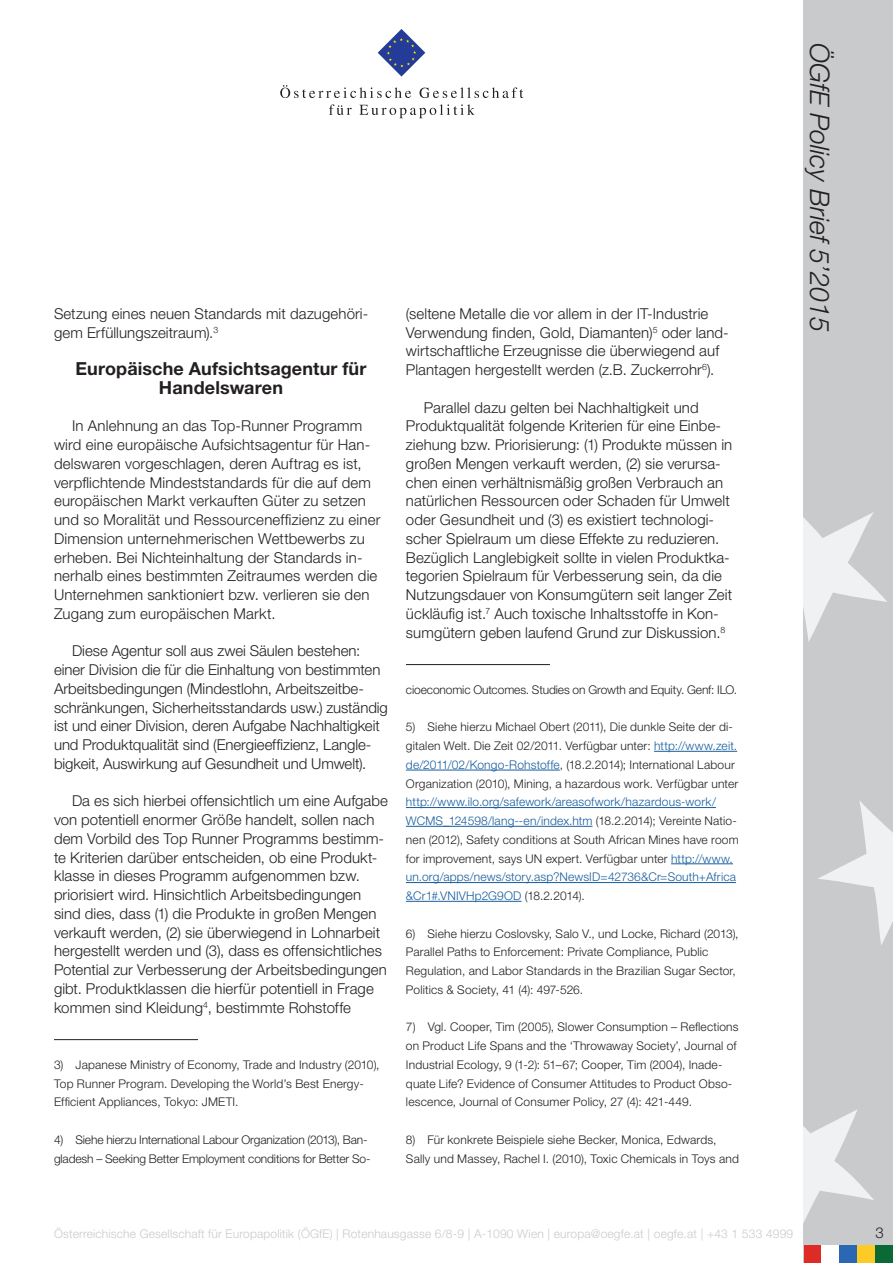
<style>
.page{position:relative;width:893px;height:1263px;background:#fff}
.page>*{position:absolute;margin:0;border:0;box-sizing:border-box;transform-origin:0 0}
.t1{font:italic 300 27px "Helvetica Neue LT Std";color:#231f20}
.Zwischenüberschrift{font:700 18px/18.8px "Helvetica Neue LT Std";letter-spacing:.005em;color:#231f20;text-align:center}
.Standard_Paragraph{font:300 15px/18.8px "Helvetica Neue LT Std";letter-spacing:.005em;color:#231f20}
.Footnotes{font:300 12px/18.8px "Helvetica Neue LT Std";letter-spacing:.015em;color:#231f20}
.Footnotes-2{font:300 12px/18.8px "Helvetica Neue LT Std";letter-spacing:-.01em;color:#231f20}
.t2{font:300 12px "Helvetica Neue LT Std";letter-spacing:.015em;color:#c9cacc}
.s1{color:#175d9e}
</style>
<div class="page">
<div style="left:804px;top:0;width:89px;height:1263px;background:#c9cacc"></div>
<svg style="left:804px;top:512px;width:83px;height:130px"></svg>
<svg style="left:818px;top:801px;width:75px;height:144px"></svg>
<svg style="left:804px;top:1110px;width:70px;height:111px"></svg>
<svg style="left:378px;top:29px;width:47px;height:48px"></svg>
<svg style="left:280px;top:85px;width:131px;height:13px"></svg>
<svg style="left:420px;top:87px;width:103px;height:11px"></svg>
<svg style="left:329px;top:104px;width:23px;height:11px"></svg>
<svg style="left:359px;top:104px;width:116px;height:14px"></svg>
<div style="left:857px;top:1245px;width:18px;height:18px;background:#fecb26"></div>
<div style="left:839px;top:1245px;width:18px;height:18px;background:#2b68b3"></div>
<div style="left:804px;top:1245px;width:17px;height:18px;background:#de2b26"></div>
<div style="left:875px;top:1245px;width:18px;height:18px;background:#0b6936"></div>
<div style="left:821px;top:1245px;width:18px;height:18px;background:#fff"></div>
<hr style="left:54px;top:1039px;width:144px;height:1px;background:#231f20">
<hr style="left:406px;top:664px;width:144px;height:1px;background:#231f20">
<hr style="left:654px;top:751px;width:83px;height:1px;background:#175d9e">
<hr style="left:406px;top:770px;width:154px;height:1px;background:#175d9e">
<hr style="left:406px;top:807px;width:310px;height:1px;background:#175d9e">
<hr style="left:406px;top:826px;width:187px;height:1px;background:#175d9e">
<hr style="left:671px;top:863px;width:62px;height:1px;background:#175d9e">
<hr style="left:406px;top:882px;width:330px;height:1px;background:#175d9e">
<hr style="left:406px;top:901px;width:115px;height:1px;background:#175d9e">
<p class="Standard_Paragraph" style="left:54px;top:304px;width:316px">Setzung eines neuen Standards mit dazugehöri&shy;gem Erfüllungszeitraum).<sup>3</sup></p>
<p class="Zwischenüberschrift" style="left:75px;top:359px;width:292px">Europäische Aufsichtsagentur für<br>Handelswaren</p>
<p class="Standard_Paragraph" style="left:54px;top:416px;width:328px;text-indent:18px">In Anlehnung an das Top-Runner Programm wird eine europäische Aufsichtsagentur für Han&shy;delswaren vorgeschlagen, deren Auftrag es ist, verpflichtende Mindeststandards für die auf dem europäischen Markt verkauften Güter zu setzen und so Moralität und Ressourceneffizienz zu einer Dimension unternehmerischen Wettbewerbs zu erheben. Bei Nichteinhaltung der Standards in&shy;nerhalb eines bestimmten Zeitraumes werden die Unternehmen sanktioniert bzw. verlieren sie den Zugang zum europäischen Markt.</p>
<p class="Standard_Paragraph" style="left:54px;top:641px;width:335px;text-indent:18px">Diese Agentur soll aus zwei Säulen bestehen: einer Division die für die Einhaltung von bestimmten Arbeitsbedingungen (Mindestlohn, Arbeitszeitbe&shy;schränkungen, Sicherheitsstandards usw.) zuständig ist und einer Division, deren Aufgabe Nachhaltigkeit und Produktqualität sind (Energieeffizienz, Langle&shy;bigkeit, Auswirkung auf Gesundheit und Umwelt).</p>
<p class="Standard_Paragraph" style="left:54px;top:791px;width:335px;text-indent:18px">Da es sich hierbei offensichtlich um eine Aufgabe von potentiell enormer Größe handelt, sollen nach dem Vorbild des Top Runner Programms bestimm&shy;te Kriterien darüber entscheiden, ob eine Produkt&shy;klasse in dieses Programm aufgenommen bzw. priorisiert wird. Hinsichtlich Arbeitsbedingungen sind dies, dass (1) die Produkte in großen Mengen verkauft werden, (2) sie überwiegend in Lohnarbeit hergestellt werden und (3), dass es offensichtliches Potential zur Verbesserung der Arbeitsbedingungen gibt. Produktklassen die hierfür potentiell in Frage kommen sind Kleidung<sup>4</sup>, bestimmte Rohstoffe</p>
<p class="Footnotes" style="left:54px;top:1055px;width:327px">3) Japanese Ministry of Economy, Trade and Industry (2010),<br>Top Runner Program. Developing the World’s Best Energy-<br>Efficient Appliances, Tokyo: JMETI.</p>
<p class="Footnotes-2" style="left:54px;top:1130px;width:318px">4) Siehe hierzu International Labour Organization (2013), Ban&shy;gladesh – Seeking Better Employment conditions for Better So-</p>
<p class="Standard_Paragraph" style="left:406px;top:304px;width:324px">(seltene Metalle die vor allem in der IT-Industrie Verwendung finden, Gold, Diamanten)<sup>5</sup> oder land&shy;wirtschaftliche Erzeugnisse die überwiegend auf Plantagen hergestellt werden (z.B. Zuckerrohr<sup>6</sup>).</p>
<p class="Standard_Paragraph" style="left:406px;top:397px;width:328px;text-indent:18px">Parallel dazu gelten bei Nachhaltigkeit und Produktqualität folgende Kriterien für eine Einbe&shy;ziehung bzw. Priorisierung: (1) Produkte müssen in großen Mengen verkauft werden, (2) sie verursa&shy;chen einen verhältnismäßig großen Verbrauch an natürlichen Ressourcen oder Schaden für Umwelt oder Gesundheit und (3) es existiert technologi&shy;scher Spielraum um diese Effekte zu reduzieren.<br>Bezüglich Langlebigkeit sollte in vielen Produktka&shy;tegorien Spielraum für Verbesserung sein, da die Nutzungsdauer von Konsumgütern seit langer Zeit ückläufig ist.<sup>7</sup> Auch toxische Inhaltsstoffe in Kon&shy;sumgütern geben laufend Grund zur Diskussion.<sup>8</sup></p>
<p class="Footnotes-2" style="left:406px;top:680px;width:333px">cioeconomic Outcomes. Studies on Growth and Equity. Genf: ILO.</p>
<p class="Footnotes" style="left:406px;top:717px;width:334px">5) Siehe hierzu Michael Obert (2011), Die dunkle Seite der di&shy;gitalen Welt. Die Zeit 02/2011. Verfügbar unter: <span class="s1">http://www.zeit. de/2011/02/Kongo-Rohstoffe</span>, (18.2.2014); International Labour Organization (2010), Mining, a hazardous work. Verfügbar unter <span class="s1">http://www.ilo.org/safework/areasofwork/hazardous-work/ WCMS_124598/lang--en/index.htm</span> (18.2.2014); Vereinte Natio&shy;nen (2012), Safety conditions at South African Mines have room for improvement, says UN expert. Verfügbar unter <span class="s1">http://www. un.org/apps/news/story.asp?NewsID=42736&amp;Cr=South+Africa &amp;Cr1#.VNIVHp2G9OD</span> (18.2.2014).</p>
<p class="Footnotes" style="left:406px;top:924px;width:334px">6) Siehe hierzu Coslovsky, Salo V., und Locke, Richard (2013), Parallel Paths to Enforcement: Private Compliance, Public Regulation, and Labor Standards in the Brazilian Sugar Sector, Politics &amp; Society, 41 (4): 497-526.</p>
<p class="Footnotes" style="left:406px;top:1017px;width:334px">7) Vgl. Cooper, Tim (2005), Slower Consumption – Reflections on Product Life Spans and the ‘Throwaway Society’, Journal of Industrial Ecology, 9 (1-2): 51–67; Cooper, Tim (2004), Inade&shy;quate Life? Evidence of Consumer Attitudes to Product Obso&shy;lescence, Journal of Consumer Policy, 27 (4): 421-449.</p>
<p class="Footnotes" style="left:406px;top:1130px;width:334px">8) Für konkrete Beispiele siehe Becker, Monica, Edwards,<br>Sally und Massey, Rachel I. (2010), Toxic Chemicals in Toys and</p>
<h1 class="t1" style="left:836px;top:43px;width:290px;rotate:90deg">ÖGfE Policy Brief 5’2015</h1>
<p class="t2" style="left:54px;top:1226px;width:741px">Österreichische Gesellschaft für Europapolitik (ÖGfE) | Rotenhausgasse 6/8-9 | A-1090 Wien | europa@oegfe.at | oegfe.at | +43 1 533 4999</p>
<p class="Standard_Paragraph" style="left:875px;top:1222px;width:10px">3</p>
</div>
